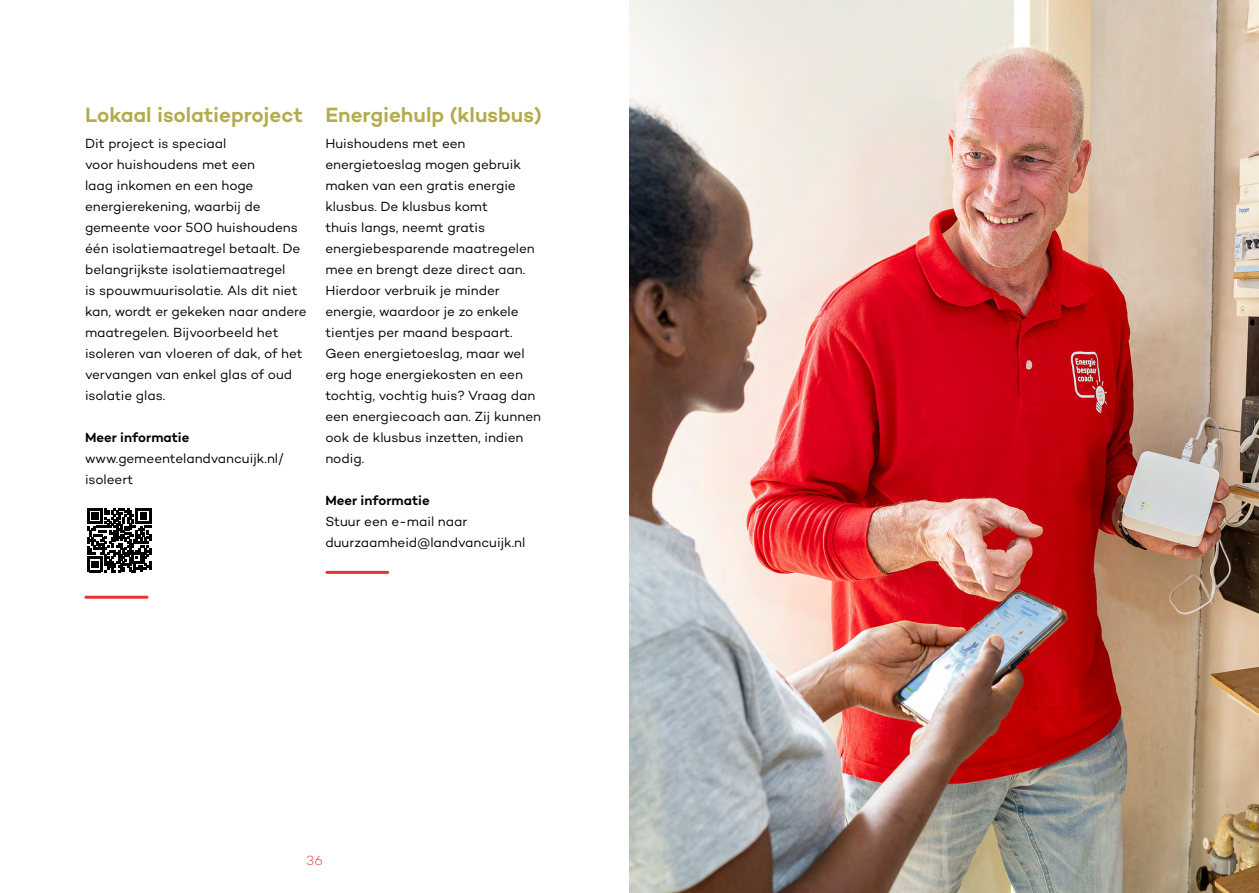
<style>
.page{position:relative;width:1259px;height:893px;background:#fff}
.page>*{position:absolute;margin:0;border:0;box-sizing:border-box;transform-origin:0 0}
.t1{font:600 21px "Campton";color:#b3ac4e}
.t2{font:13.5px/21px "Campton";letter-spacing:-.005em;color:#000}
.t3{font:600 13.5px "Campton";color:#000}
.t4{font:300 13.5px "Campton";color:#e63329}
</style>
<div class="page">
<svg style="left:87px;top:508px;width:64px;height:64px"></svg>
<hr style="left:86px;top:596px;width:61px;height:3px;background:#e63329">
<hr style="left:327px;top:571px;width:61px;height:3px;background:#e63329">
<img style="left:629px;top:0;width:630px;height:893px">
<h1 class="t1" style="left:85px;top:102px;width:219px">Lokaal isolatieproject</h1>
<p class="t2" style="left:85px;top:132px;width:223px">Dit project is speciaal<br>voor huishoudens met een<br>laag inkomen en een hoge energierekening, waarbij de gemeente voor 500 huishoudens één isolatiemaatregel betaalt. De belangrijkste isolatiemaatregel<br>is spouwmuurisolatie. Als dit niet kan, wordt er gekeken naar andere maatregelen. Bijvoorbeeld het isoleren van vloeren of dak, of het vervangen van enkel glas of oud isolatie glas.</p>
<p class="t3" style="left:85px;top:429px;width:106px">Meer informatie</p>
<p class="t2" style="left:85px;top:447px;width:200px">www.gemeentelandvancuijk.nl/ isoleert</p>
<h1 class="t1" style="left:325px;top:102px;width:218px">Energiehulp (klusbus)</h1>
<p class="t2" style="left:325px;top:132px;width:217px">Huishoudens met een energietoeslag mogen gebruik maken van een gratis energie klusbus. De klusbus komt<br>thuis langs, neemt gratis energiebesparende maatregelen mee en brengt deze direct aan.<br>Hierdoor verbruik je minder energie, waardoor je zo enkele tientjes per maand bespaart.<br>Geen energietoeslag, maar wel erg hoge energiekosten en een tochtig, vochtig huis? Vraag dan een energiecoach aan. Zij kunnen ook de klusbus inzetten, indien nodig.</p>
<p class="t3" style="left:325px;top:492px;width:106px">Meer informatie</p>
<p class="t2" style="left:325px;top:510px;width:201px">Stuur een e-mail naar duurzaamheid@landvancuijk.nl</p>
<p class="t4" style="left:307px;top:852px;width:18px">36</p>
</div>
